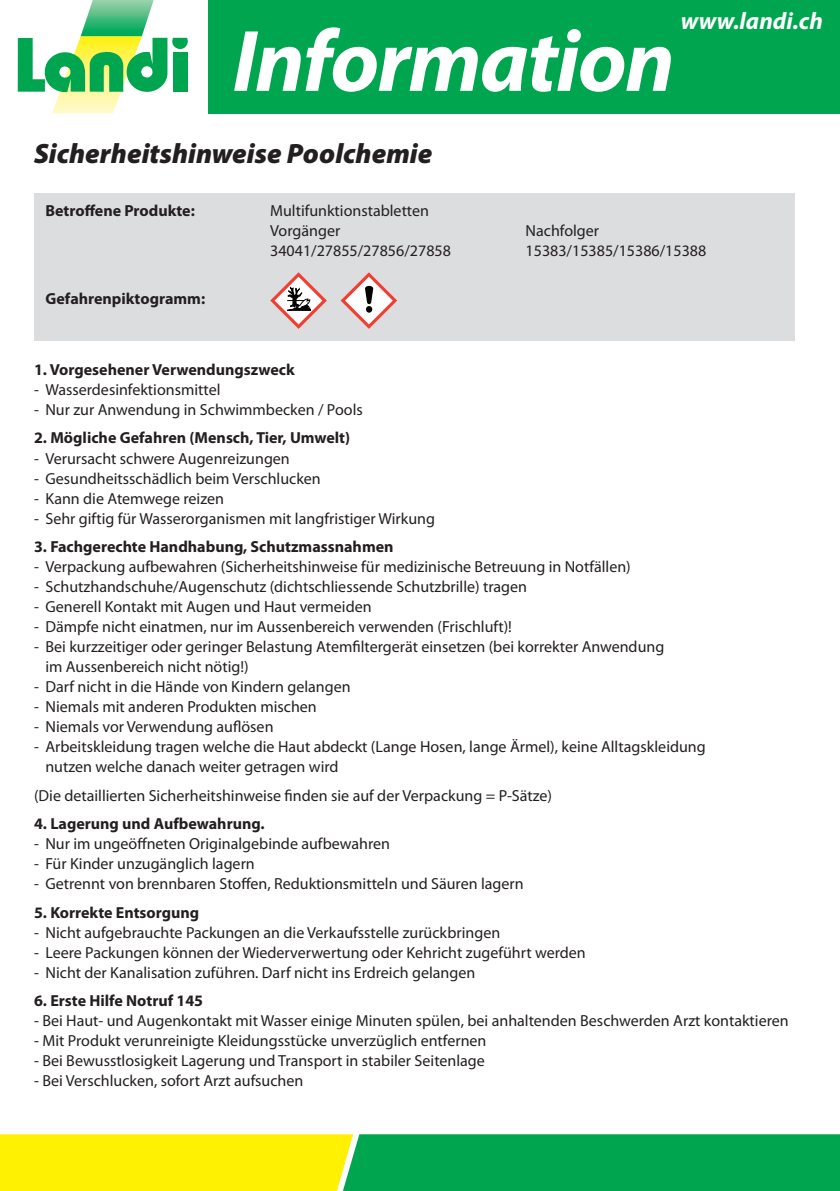
<style>
.page{position:relative;width:840px;height:1191px;background:#fff}
.page>*{position:absolute;margin:0;border:0;box-sizing:border-box;transform-origin:0 0}
.t1{font:italic 700 88px "Myriad Pro";letter-spacing:-.02em;color:#fff}
.t2{font:italic 900 28px "Myriad Pro";color:#231f20}
.t3{font:italic 700 24px "Myriad Pro";color:#fff}
.t4{font:16px/20px "Myriad Pro";color:#231f20}
.t5{font:700 16px "Myriad Pro";color:#231f20}
</style>
<div class="page">
<svg style="left:0;top:1134px;width:839px;height:57px;background:#6bc531"></svg>
<div style="left:34px;top:193px;width:760px;height:147px;background:#dcdddf"></div>
<svg style="left:340px;top:272px;width:57px;height:57px"></svg>
<div style="left:366px;top:306px;width:6px;height:7px;background:#040503;border-radius:50%"></div>
<svg style="left:270px;top:272px;width:57px;height:57px"></svg>
<div style="left:207px;top:0;width:632px;height:113px;background:#00a54f"></div>
<svg style="left:18px;top:0;width:170px;height:113px"></svg>
<h1 class="t1" style="left:232px;top:4px;width:443px">Information</h1>
<h3 class="t3" style="left:680px;top:6px;width:144px">www.landi.ch</h3>
<h2 class="t2" style="left:34px;top:135px;width:400px">Sicherheitshinweise Poolchemie</h2>
<p class="t5" style="left:45px;top:200px;width:151px">Betroffene Produkte:</p>
<p class="t5" style="left:45px;top:288px;width:161px">Gefahrenpiktogramm:</p>
<p class="t4" style="left:270px;top:200px;width:182px">Multifunktionstabletten<br>Vorgänger<br>34041/27855/27856/27858</p>
<p class="t4" style="left:525px;top:220px;width:182px">Nachfolger<br>15383/15385/15386/15388</p>
<p class="t5" style="left:34px;top:359px;width:262px">1. Vorgesehener Verwendungszweck</p>
<p class="t4" style="left:34px;top:379px;width:188px">- Wasserdesinfektionsmittel</p>
<p class="t4" style="left:34px;top:399px;width:330px">- Nur zur Anwendung in Schwimmbecken / Pools</p>
<p class="t5" style="left:34px;top:428px;width:317px">2. Mögliche Gefahren (Mensch, Tier, Umwelt)</p>
<p class="t4" style="left:34px;top:448px;width:257px">- Verursacht schwere Augenreizungen</p>
<p class="t4" style="left:34px;top:468px;width:288px">- Gesundheitsschädlich beim Verschlucken</p>
<p class="t4" style="left:34px;top:488px;width:191px">- Kann die Atemwege reizen</p>
<p class="t4" style="left:34px;top:508px;width:402px">- Sehr giftig für Wasserorganismen mit langfristiger Wirkung</p>
<p class="t5" style="left:34px;top:536px;width:361px">3. Fachgerechte Handhabung, Schutzmassnahmen</p>
<p class="t4" style="left:34px;top:556px;width:598px">- Verpackung aufbewahren (Sicherheitshinweise für medizinische Betreuung in Notfällen)</p>
<p class="t4" style="left:34px;top:576px;width:494px">- Schutzhandschuhe/Augenschutz (dichtschliessende Schutzbrille) tragen</p>
<p class="t4" style="left:34px;top:596px;width:339px">- Generell Kontakt mit Augen und Haut vermeiden</p>
<p class="t4" style="left:34px;top:616px;width:479px">- Dämpfe nicht einatmen, nur im Aussenbereich verwenden (Frischluft)!</p>
<p class="t4" style="left:45px;top:636px;width:620px;text-indent:-11px">- Bei kurzzeitiger oder geringer Belastung Atemfiltergerät einsetzen (bei korrekter Anwendung im Aussenbereich nicht nötig!)</p>
<p class="t4" style="left:34px;top:676px;width:318px">- Darf nicht in die Hände von Kindern gelangen</p>
<p class="t4" style="left:34px;top:696px;width:284px">- Niemals mit anderen Produkten mischen</p>
<p class="t4" style="left:34px;top:716px;width:241px">- Niemals vor Verwendung auflösen</p>
<p class="t4" style="left:45px;top:736px;width:661px;text-indent:-11px">- Arbeitskleidung tragen welche die Haut abdeckt (Lange Hosen, lange Ärmel), keine Alltagskleidung nutzen welche danach weiter getragen wird</p>
<p class="t4" style="left:34px;top:785px;width:519px">(Die detaillierten Sicherheitshinweise finden sie auf der Verpackung = P-Sätze)</p>
<p class="t5" style="left:34px;top:813px;width:232px">4. Lagerung und Aufbewahrung.</p>
<p class="t4" style="left:34px;top:833px;width:357px">- Nur im ungeöffneten Originalgebinde aufbewahren</p>
<p class="t4" style="left:34px;top:853px;width:222px">- Für Kinder unzugänglich lagern</p>
<p class="t4" style="left:34px;top:873px;width:491px">- Getrennt von brennbaren Stoffen, Reduktionsmitteln und Säuren lagern</p>
<p class="t5" style="left:34px;top:902px;width:166px">5. Korrekte Entsorgung</p>
<p class="t4" style="left:34px;top:922px;width:467px">- Nicht aufgebrauchte Packungen an die Verkaufsstelle zurückbringen</p>
<p class="t4" style="left:34px;top:942px;width:553px">- Leere Packungen können der Wiederverwertung oder Kehricht zugeführt werden</p>
<p class="t4" style="left:34px;top:962px;width:442px">- Nicht der Kanalisation zuführen. Darf nicht ins Erdreich gelangen</p>
<p class="t5" style="left:34px;top:990px;width:170px">6. Erste Hilfe Notruf 145</p>
<p class="t4" style="left:34px;top:1010px;width:755px">- Bei Haut- und Augenkontakt mit Wasser einige Minuten spülen, bei anhaltenden Beschwerden Arzt kontaktieren</p>
<p class="t4" style="left:34px;top:1030px;width:453px">- Mit Produkt verunreinigte Kleidungsstücke unverzüglich entfernen</p>
<p class="t4" style="left:34px;top:1050px;width:452px">- Bei Bewusstlosigkeit Lagerung und Transport in stabiler Seitenlage</p>
<p class="t4" style="left:34px;top:1070px;width:270px">- Bei Verschlucken, sofort Arzt aufsuchen</p>
</div>
